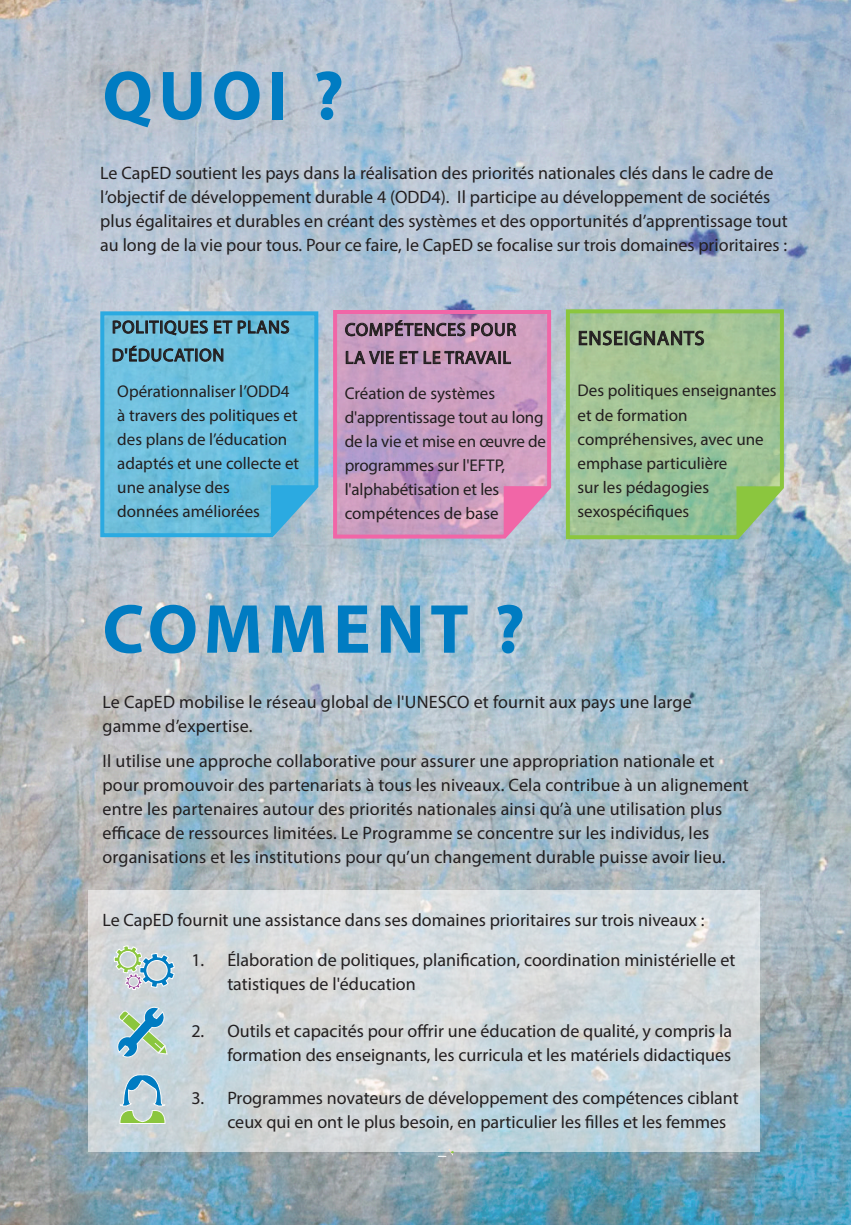
<style>
.page{position:relative;width:851px;height:1225px;background:#fff}
.page>*{position:absolute;margin:0;border:0;box-sizing:border-box;transform-origin:0 0}
.Purple_Section_1st_L{font:700 70px "Myriad Pro";letter-spacing:.08em;color:#007cc2}
.Body_2{font:20px "Myriad Pro";letter-spacing:.04em;color:#231f20}
.Bodytext{font:18px/24px "Myriad Pro";color:#231f20}
.Body_2-2{font:18px/28px "Myriad Pro";letter-spacing:.04em;color:#231f20}
.Bodytext-2{font:17px/24px "Myriad Pro";color:#231f20}
</style>
<div class="page">
<img style="left:0;top:0;width:850px;height:1225px">
<svg style="left:88px;top:891px;width:672px;height:261px;background:#d0d8dc"></svg>
<svg style="left:114px;top:945px;width:61px;height:45px;background:#b6cdd0"></svg>
<svg style="left:438px;top:1148px;width:16px;height:8px"></svg>
<svg style="left:116px;top:1006px;width:52px;height:52px;background:#94c1c3"></svg>
<svg style="left:103px;top:1072px;width:78px;height:52px;background:#b3cccc"></svg>
<svg style="left:331px;top:308px;width:222px;height:232px;background:#ca9ac0"></svg>
<svg style="left:502px;top:485px;width:50px;height:55px;background:#d697be"></svg>
<svg style="left:345px;top:320px;width:120px;height:19px;background:#987893"></svg>
<svg style="left:471px;top:323px;width:45px;height:13px"></svg>
<svg style="left:345px;top:348px;width:166px;height:19px;background:#a17e98"></svg>
<svg style="left:98px;top:309px;width:222px;height:230px;background:#6abedd"></svg>
<svg style="left:270px;top:484px;width:50px;height:55px;background:#69b4d7"></svg>
<svg style="left:113px;top:320px;width:95px;height:16px;background:#598da0"></svg>
<svg style="left:214px;top:317px;width:75px;height:17px"></svg>
<svg style="left:112px;top:345px;width:111px;height:17px;background:#588ea2"></svg>
<svg style="left:563px;top:307px;width:222px;height:234px;background:#9ec393"></svg>
<svg style="left:735px;top:485px;width:50px;height:56px;background:#92bf82"></svg>
<svg style="left:578px;top:330px;width:44px;height:16px"></svg>
<div style="left:624px;top:331px;width:3px;height:14px;border:1px solid #231f20"></div>
<svg style="left:629px;top:328px;width:75px;height:18px"></svg>
<p class="Purple_Section_1st_L" style="left:102px;top:50px;width:243px">QUOI ?</p>
<p class="Bodytext" style="left:100px;top:160px;width:688px">Le CapED soutient les pays dans la réalisation des priorités nationales clés dans le cadre de l’objectif de développement durable 4 (ODD4). Il participe au développement de sociétés plus égalitaires et durables en créant des systèmes et des opportunités d’apprentissage tout au long de la vie pour tous. Pour ce faire, le CapED se focalise sur trois domaines prioritaires :</p>
<p class="Body_2-2" style="left:112px;top:313px;width:179px">POLITIQUES ET PLANS<br>D'ÉDUCATION</p>
<p class="Bodytext-2" style="left:117px;top:379px;width:183px">Opérationnaliser l’ODD4 à travers des politiques et des plans de l’éducation adaptés et une collecte et une analyse des<br>données améliorées</p>
<p class="Body_2-2" style="left:345px;top:315px;width:173px">COMPÉTENCES POUR<br>LA VIE ET LE TRAVAIL</p>
<p class="Bodytext-2" style="left:345px;top:381px;width:203px">Création de systèmes d'apprentissage tout au long de la vie et mise en œuvre de programmes sur l'EFTP, l'alphabétisation et les compétences de base</p>
<p class="Body_2" style="left:577px;top:326px;width:128px">ENSEIGNANTS</p>
<p class="Bodytext-2" style="left:577px;top:378px;width:200px">Des politiques enseignantes et de formation compréhensives, avec une emphase particulière<br>sur les pédagogies sexospécifiques</p>
<p class="Purple_Section_1st_L" style="left:102px;top:583px;width:424px">COMMENT ?</p>
<p class="Bodytext" style="left:102px;top:690px;width:590px">Le CapED mobilise le réseau global de l'UNESCO et fournit aux pays une large gamme d’expertise.</p>
<p class="Bodytext" style="left:102px;top:749px;width:647px">Il utilise une approche collaborative pour assurer une appropriation nationale et pour promouvoir des partenariats à tous les niveaux. Cela contribue à un alignement entre les partenaires autour des priorités nationales ainsi qu’à une utilisation plus efficace de ressources limitées. Le Programme se concentre sur les individus, les organisations et les institutions pour qu’un changement durable puisse avoir lieu.</p>
<p class="Bodytext" style="left:102px;top:908px;width:603px">Le CapED fournit une assistance dans ses domaines prioritaires sur trois niveaux :</p>
<p class="Bodytext" style="left:227px;top:947px;width:509px;text-indent:-36px">1. Élaboration de politiques, planification, coordination ministérielle et tatistiques de l'éducation</p>
<p class="Bodytext" style="left:191px;top:1018px;width:542px;text-align:right">2. Outils et capacités pour offrir une éducation de qualité, y compris la formation des enseignants, les curricula et les matériels didactiques</p>
<p class="Bodytext" style="left:227px;top:1086px;width:513px;text-indent:-36px">3. Programmes novateurs de développement des compétences ciblant ceux qui en ont le plus besoin, en particulier les filles et les femmes</p>
</div>
